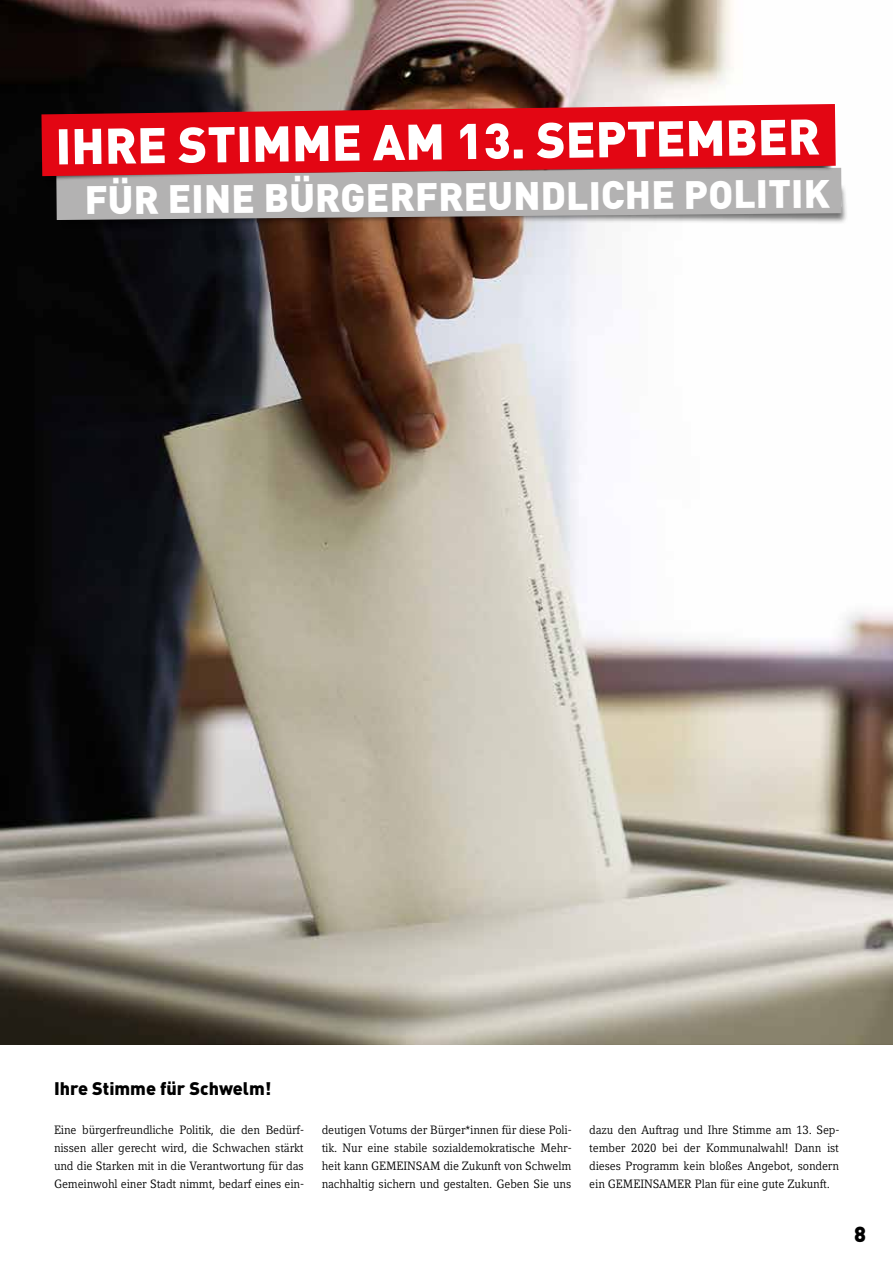
<style>
.page{position:relative;width:893px;height:1263px;background:#fff}
.page>*{position:absolute;margin:0;border:0;box-sizing:border-box;transform-origin:0 0}
.t1{font:900 49.35px "DIN";color:#fff}
.t2{font:900 39px "DIN";letter-spacing:-.01em;color:#fff}
.t3{font:900 21.45px "DIN";color:#000}
.t4{font:900 18px "DIN";color:#000}
.t5{font:12px/18px "Compatil Letter LT";letter-spacing:-.01em;color:#000;text-align:justify;scale:.96 1}
</style>
<div class="page">
<img style="left:0;top:0;width:893px;height:1044px">
<div style="left:60px;top:183px;width:788px;height:46px;background:#000;opacity:.55"></div>
<svg style="left:48px;top:133px;width:794px;height:87px;background:#adabab"></svg>
<div style="left:41px;top:113px;width:792px;height:68px;background:#000;opacity:.55"></div>
<svg style="left:41px;top:104px;width:795px;height:72px;background:#d51621"></svg>
<h1 class="t1" style="left:55px;top:115px;width:766px;rotate:-1deg">IHRE STIMME AM 13. SEPTEMBER</h1>
<h2 class="t2" style="left:85px;top:170px;width:747px">FÜR EINE BÜRGERFREUNDLICHE POLITIK</h2>
<h3 class="t4" style="left:54px;top:1076px;width:219px">Ihre Stimme für Schwelm!</h3>
<p class="t5" style="left:54px;top:1121px;width:262px">Eine bürgerfreundliche Politik, die den Bedürf&shy;nissen aller gerecht wird, die Schwachen stärkt und die Starken mit in die Verantwortung für das Gemeinwohl einer Stadt nimmt, bedarf eines ein-</p>
<p class="t5" style="left:322px;top:1121px;width:262px">deutigen Votums der Bürger*innen für diese Poli&shy;tik. Nur eine stabile sozialdemokratische Mehr&shy;heit kann GEMEINSAM die Zukunft von Schwelm nachhaltig sichern und gestalten. Geben Sie uns</p>
<p class="t5" style="left:589px;top:1121px;width:262px">dazu den Auftrag und Ihre Stimme am 13. Sep&shy;tember 2020 bei der Kommunalwahl! Dann ist dieses Programm kein bloßes Angebot, sondern ein GEMEINSAMER Plan für eine gute Zukunft.</p>
<h3 class="t3" style="left:854px;top:1220px;width:13px">8</h3>
</div>
